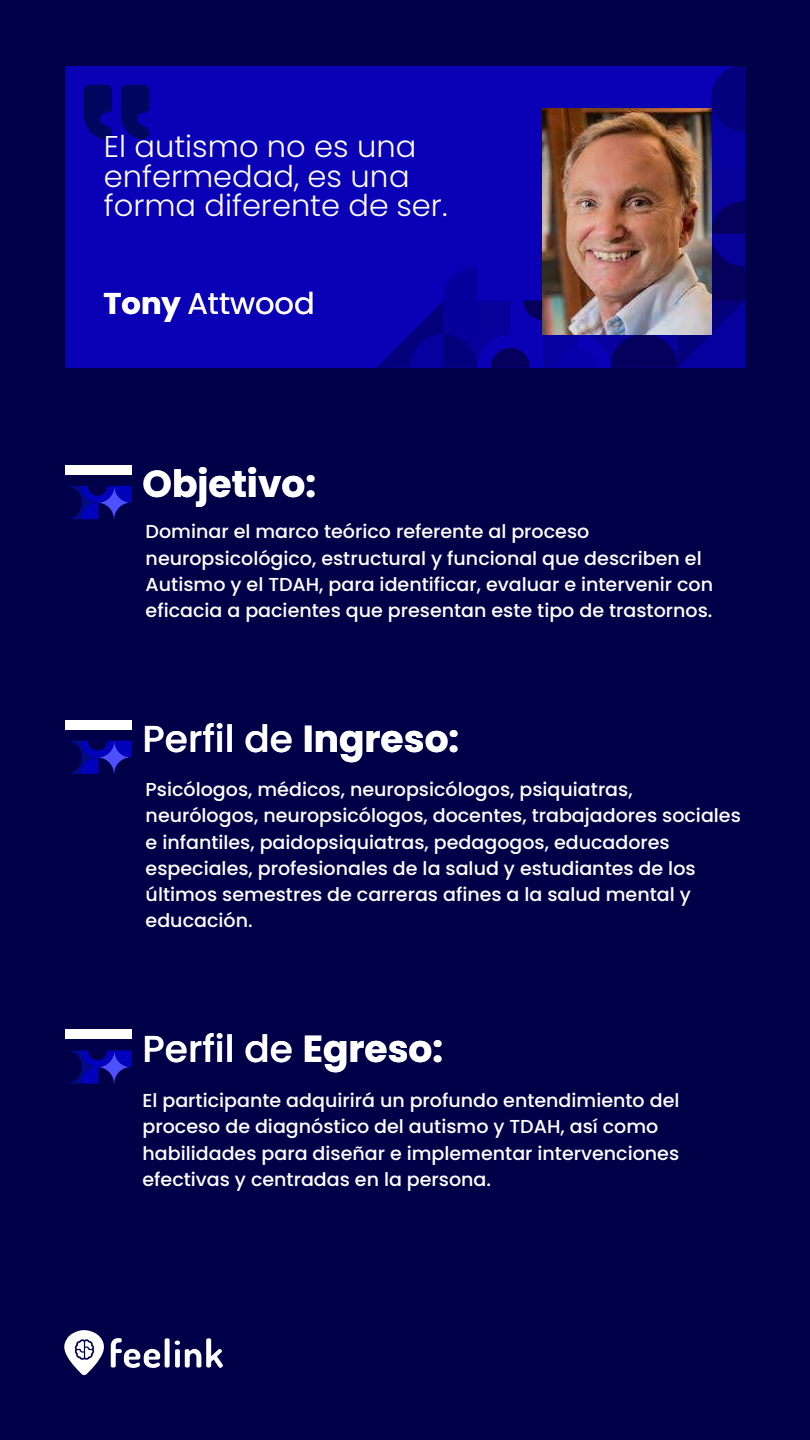
<style>
.page{position:relative;width:810px;height:1440px;background:#000049}
.page>*{position:absolute;margin:0;border:0;box-sizing:border-box;transform-origin:0 0}
.t1{font:500 37.5px "Poppins";color:#fff}
.t2{font:700 37.5px "Poppins";color:#fff}
.t3{font:300 30px/29.2px "Poppins";color:#fff}
.t4{font:30px "Poppins";color:#fff}
.t5{font:500 18.75px/26.2px "Poppins";color:#fff}
.s1{font-weight:700}
</style>
<div class="page">
<div style="left:65px;top:66px;width:680px;height:302px;background:#0a00b6"></div>
<svg style="left:111px;top:1338px;width:112px;height:30px"></svg>
<svg style="left:64px;top:1330px;width:40px;height:45px"></svg>
<div style="left:65px;top:465px;width:67px;height:10px;background:#fff"></div>
<svg style="left:68px;top:486px;width:64px;height:33px"></svg>
<div style="left:65px;top:720px;width:67px;height:9px;background:#fff"></div>
<svg style="left:65px;top:741px;width:67px;height:33px"></svg>
<div style="left:65px;top:1030px;width:67px;height:9px;background:#fff"></div>
<svg style="left:65px;top:1050px;width:67px;height:34px"></svg>
<svg style="left:84px;top:85px;width:65px;height:55px"></svg>
<svg style="left:377px;top:65px;width:368px;height:303px"></svg>
<img style="left:542px;top:108px;width:169px;height:226px">
<h2 class="t3" style="left:104px;top:133px;width:345px">El autismo no es una enfermedad, es una forma diferente de ser.</h2>
<h2 class="t4" style="left:104px;top:286px;width:213px"><span class="s1">Tony</span> Attwood</h2>
<h1 class="t2" style="left:143px;top:462px;width:175px">Objetivo:</h1>
<p class="t5" style="left:146px;top:519px;width:569px">Dominar el marco teórico referente al proceso neuropsicológico, estructural y funcional que describen el Autismo y el TDAH, para identificar, evaluar e intervenir con eficacia a pacientes que presentan este tipo de trastornos.</p>
<h1 class="t1" style="left:143px;top:717px;width:318px">Perfil de <span class="s1">Ingreso:</span></h1>
<p class="t5" style="left:146px;top:776px;width:597px">Psicólogos, médicos, neuropsicólogos, psiquiatras, neurólogos, neuropsicólogos, docentes, trabajadores sociales e infantiles, paidopsiquiatras, pedagogos, educadores especiales, profesionales de la salud y estudiantes de los últimos semestres de carreras afines a la salud mental y educación.</p>
<h1 class="t1" style="left:143px;top:1027px;width:302px">Perfil de <span class="s1">Egreso:</span></h1>
<p class="t5" style="left:142px;top:1088px;width:538px">El participante adquirirá un profundo entendimiento del proceso de diagnóstico del autismo y TDAH, así como habilidades para diseñar e implementar intervenciones efectivas y centradas en la persona.</p>
</div>
